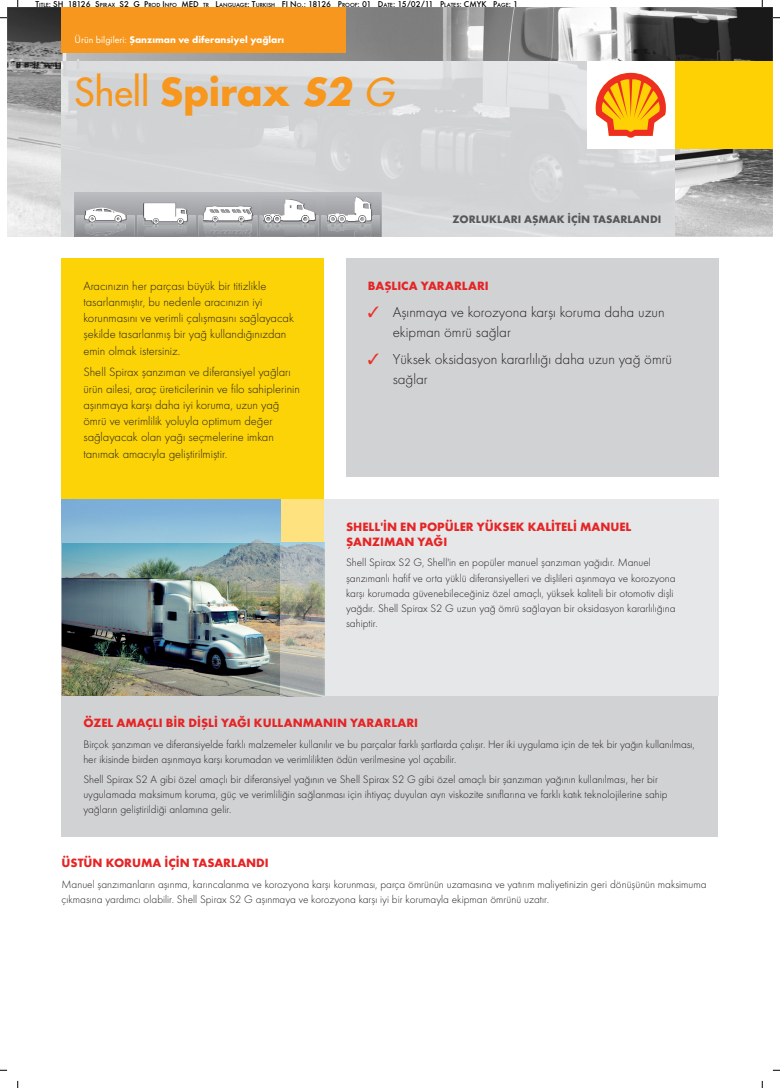
<style>
.page{position:relative;width:780px;height:1088px;background:#fff}
.page>*{position:absolute;margin:0;border:0;box-sizing:border-box;transform-origin:0 0}
.t1{font:700 37.5px "Futura Std";color:#f7971d}
.t2{font:300 15px/20px "Futura TEF";color:#231f20}
.t3{font:300 12.5px/16.2px "Futura TEF";color:#231f20}
.t4{font:700 12.5px/15px "Futura TEF";color:#e52425}
.t5{font:300 11.25px/15px "Futura TEF";color:#231f20}
.t6{font:700 11.25px "Futura TEF";color:#57585a}
.t7{font:700 10px "Futura TEF";color:#fff}
.t8{font:500 8.75px "Futura TEF";color:#000}
.s1{font-size:6.12px}
.s2{font-weight:400}
.s3{font-weight:500}
.s4{font-style:italic}
.s5{font-weight:500;font-style:italic}
.s6{color:#ee2e22}
</style>
<div class="page">
<img style="left:7px;top:7px;width:765px;height:230px">
<img style="left:61px;top:543px;width:219px;height:153px">
<img style="left:61px;top:61px;width:613px;height:176px">
<div style="left:61px;top:7px;width:285px;height:46px;background:#f7971d"></div>
<div style="left:587px;top:61px;width:87px;height:88px;background:#fff"></div>
<svg style="left:595px;top:72px;width:71px;height:66px"></svg>
<div style="left:674px;top:61px;width:98px;height:88px;background:#fed105"></div>
<hr style="left:674px;top:61px;width:1px;height:88px;background:#fff">
<div style="left:324px;top:499px;width:394px;height:197px;background:#e6e7e9"></div>
<div style="left:61px;top:696px;width:657px;height:140px;background:#d1d2d4"></div>
<div style="left:61px;top:258px;width:263px;height:241px;background:#fcd306"></div>
<div style="left:280px;top:499px;width:44px;height:44px;background:#ffe280"></div>
<img style="left:280px;top:543px;width:44px;height:153px">
<div style="left:346px;top:258px;width:372px;height:219px;background:#d1d2d4"></div>
<svg style="left:75px;top:193px;width:306px;height:44px"></svg>
<svg style="left:0;top:17px;width:7px;height:2px"></svg>
<svg style="left:772px;top:17px;width:8px;height:2px"></svg>
<svg style="left:0;top:1069px;width:7px;height:2px"></svg>
<svg style="left:772px;top:1069px;width:8px;height:2px"></svg>
<svg style="left:17px;top:0;width:2px;height:7px"></svg>
<svg style="left:17px;top:1081px;width:2px;height:7px"></svg>
<svg style="left:761px;top:0;width:2px;height:7px"></svg>
<svg style="left:761px;top:1081px;width:2px;height:7px"></svg>
<p class="t8" style="left:35px;top:0;width:484px">T<span class="s1">ITLE</span>: SH_18126_S<span class="s1">PIRAX</span>_S2_G_P<span class="s1">ROD</span> I<span class="s1">NFO</span>_MED_<span class="s1">TR</span> L<span class="s1">ANGUAGE</span>: T<span class="s1">URKISH</span> FI N<span class="s1">O</span>.: 18126 P<span class="s1">ROOF</span>: 01 D<span class="s1">ATE</span>: 15/02/11 P<span class="s1">LATES</span>: CMYK P<span class="s1">AGE</span>: 1</p>
<p class="t7" style="left:75px;top:36px;width:211px"><span class="s2">Ürün bilgileri:</span> Şanzıman ve diferansiyel yağları</p>
<h1 class="t1" style="left:75px;top:74px;width:322px"><span class="s3">Shell</span> Spirax <span class="s4">S2</span> <span class="s5">G</span></h1>
<p class="t6" style="left:452px;top:215px;width:210px">ZORLUKLARI AŞMAK İÇİN TASARLANDI</p>
<p class="t3" style="left:83px;top:278px;width:212px">Aracınızın her parçası büyük bir titizlikle tasarlanmıştır, bu nedenle aracınızın iyi korunmasını ve verimli çalışmasını sağlayacak şekilde tasarlanmış bir yağ kullandığınızdan emin olmak istersiniz.</p>
<p class="t3" style="left:83px;top:365px;width:218px">Shell Spirax şanzıman ve diferansiyel yağları ürün ailesi, araç üreticilerinin ve filo sahiplerinin aşınmaya karşı daha iyi koruma, uzun yağ ömrü ve verimlilik yoluyla optimum değer sağlayacak olan yağı seçmelerine imkan tanımak amacıyla geliştirilmiştir.</p>
<p class="t4" style="left:368px;top:279px;width:122px">BAŞLICA YARARLARI</p>
<h2 class="t2" style="left:392px;top:303px;width:273px;text-indent:-25px"><span class="s6">✓</span> Aşınmaya ve korozyona karşı koruma daha uzun ekipman ömrü sağlar</h2>
<h2 class="t2" style="left:392px;top:350px;width:281px;text-indent:-25px"><span class="s6">✓</span> Yüksek oksidasyon kararlılığı daha uzun yağ ömrü sağlar</h2>
<p class="t4" style="left:346px;top:520px;width:287px">SHELL'İN EN POPÜLER YÜKSEK KALİTELİ MANUEL<br>ŞANZIMAN YAĞI</p>
<p class="t5" style="left:346px;top:556px;width:331px">Shell Spirax S2 G, Shell'in en popüler manuel şanzıman yağıdır. Manuel şanzımanlı hafif ve orta yüklü diferansiyelleri ve dişlileri aşınmaya ve korozyona karşı korumada güvenebileceğiniz özel amaçlı, yüksek kaliteli bir otomotiv dişli yağdır. Shell Spirax S2 G uzun yağ ömrü sağlayan bir oksidasyon kararlılığına sahiptir.</p>
<p class="t4" style="left:83px;top:717px;width:336px">ÖZEL AMAÇLI BİR DİŞLİ YAĞI KULLANMANIN YARARLARI</p>
<p class="t5" style="left:83px;top:737px;width:613px">Birçok şanzıman ve diferansiyelde farklı malzemeler kullanılır ve bu parçalar farklı şartlarda çalışır. Her iki uygulama için de tek bir yağın kullanılması, her ikisinde birden aşınmaya karşı korumadan ve verimlilikten ödün verilmesine yol açabilir.</p>
<p class="t5" style="left:83px;top:773px;width:585px">Shell Spirax S2 A gibi özel amaçlı bir diferansiyel yağının ve Shell Spirax S2 G gibi özel amaçlı bir şanzıman yağının kullanılması, her bir uygulamada maksimum koruma, güç ve verimliliğin sağlanması için ihtiyaç duyulan ayrı viskozite sınıflarına ve farklı katık teknolojilerine sahip yağların geliştirildiği anlamına gelir.</p>
<p class="t4" style="left:61px;top:857px;width:209px">ÜSTÜN KORUMA İÇİN TASARLANDI</p>
<p class="t5" style="left:61px;top:877px;width:646px">Manuel şanzımanların aşınma, karıncalanma ve korozyona karşı korunması, parça ömrünün uzamasına ve yatırım maliyetinizin geri dönüşünün maksimuma çıkmasına yardımcı olabilir. Shell Spirax S2 G aşınmaya ve korozyona karşı iyi bir korumayla ekipman ömrünü uzatır.</p>
</div>
